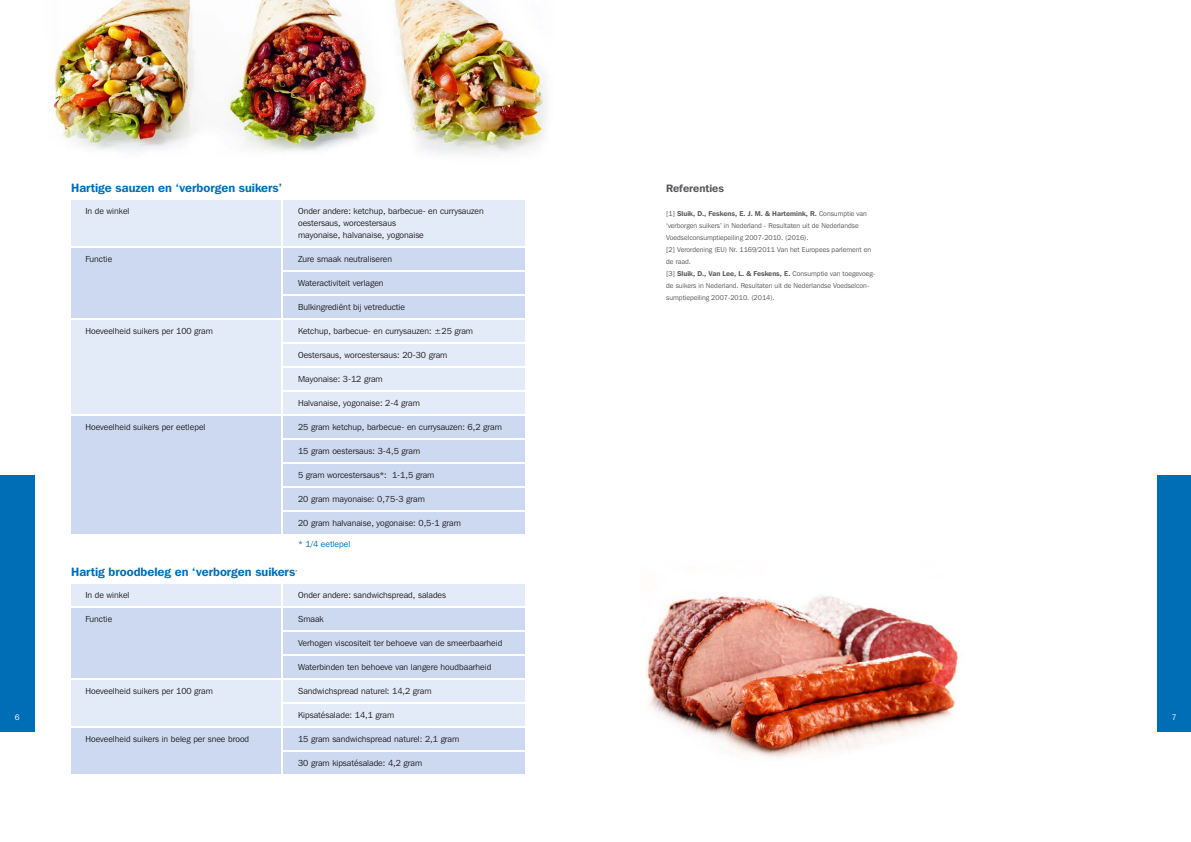
<style>
.page{position:relative;width:1191px;height:842px;background:#fff}
.page>*{position:absolute;margin:0;border:0;box-sizing:border-box;transform-origin:0 0}
.t1{font:600 12px "Franklin Gothic IT Cby BT";color:#006eb7}
.t2{font:600 10.7px "Franklin Gothic IT Cby BT";color:#57585a}
.t3{font:8.7px "Franklin Gothic IT Cby BT";color:#231f20}
.t4{font:8.7px "Franklin Gothic IT Cby BT";color:#006eb7}
.t5{font:8px "Franklin Gothic IT Cby BT";color:#fff}
.t6{font:7px/12px "Franklin Gothic IT Cby BT";color:#57585a}
.s1{font-weight:400;font-size:8.7px}
.s2{font-weight:600}
</style>
<div class="page">
<div style="left:0;top:475px;width:34px;height:256px;background:#006eb7"></div>
<div style="left:1157px;top:475px;width:34px;height:256px;background:#006eb7"></div>
<img style="left:646px;top:596px;width:313px;height:162px">
<img style="left:53px;top:0;width:494px;height:154px">
<div style="left:71px;top:618px;width:210px;height:60px;background:#ccd9f0"></div>
<div style="left:71px;top:258px;width:210px;height:60px;background:#ccd9f0"></div>
<div style="left:71px;top:330px;width:210px;height:84px;background:#e3ebf8"></div>
<div style="left:71px;top:201px;width:210px;height:45px;background:#e3ebf8"></div>
<div style="left:71px;top:681px;width:210px;height:45px;background:#e3ebf8"></div>
<div style="left:71px;top:417px;width:210px;height:45px;background:#ccd9f0"></div>
<div style="left:71px;top:729px;width:210px;height:45px;background:#ccd9f0"></div>
<div style="left:71px;top:456px;width:210px;height:78px;background:#ccd9f0"></div>
<div style="left:71px;top:585px;width:210px;height:21px;background:#e3ebf8"></div>
<div style="left:71px;top:609px;width:210px;height:21px;background:#ccd9f0"></div>
<div style="left:71px;top:249px;width:210px;height:21px;background:#ccd9f0"></div>
<div style="left:71px;top:321px;width:210px;height:21px;background:#e3ebf8"></div>
<div style="left:284px;top:585px;width:241px;height:21px;background:#e3ebf8"></div>
<div style="left:284px;top:201px;width:241px;height:45px;background:#e3ebf8"></div>
<div style="left:284px;top:609px;width:241px;height:21px;background:#ccd9f0"></div>
<div style="left:284px;top:249px;width:241px;height:21px;background:#ccd9f0"></div>
<div style="left:284px;top:321px;width:241px;height:21px;background:#e3ebf8"></div>
<div style="left:284px;top:681px;width:241px;height:21px;background:#e3ebf8"></div>
<div style="left:284px;top:417px;width:241px;height:21px;background:#ccd9f0"></div>
<div style="left:284px;top:705px;width:241px;height:21px;background:#e3ebf8"></div>
<div style="left:284px;top:441px;width:241px;height:21px;background:#ccd9f0"></div>
<div style="left:284px;top:633px;width:241px;height:21px;background:#ccd9f0"></div>
<div style="left:284px;top:273px;width:241px;height:21px;background:#ccd9f0"></div>
<div style="left:284px;top:345px;width:241px;height:21px;background:#e3ebf8"></div>
<div style="left:284px;top:657px;width:241px;height:21px;background:#ccd9f0"></div>
<div style="left:284px;top:297px;width:241px;height:21px;background:#ccd9f0"></div>
<div style="left:284px;top:369px;width:241px;height:21px;background:#e3ebf8"></div>
<div style="left:284px;top:393px;width:241px;height:21px;background:#e3ebf8"></div>
<div style="left:284px;top:729px;width:241px;height:21px;background:#ccd9f0"></div>
<div style="left:284px;top:489px;width:241px;height:21px;background:#ccd9f0"></div>
<div style="left:284px;top:753px;width:241px;height:21px;background:#ccd9f0"></div>
<div style="left:284px;top:513px;width:241px;height:21px;background:#ccd9f0"></div>
<div style="left:284px;top:465px;width:241px;height:21px;background:#ccd9f0"></div>
<p class="t1" style="left:71px;top:180px;width:212px">Hartige sauzen en ‘verborgen suikers’</p>
<p class="t3" style="left:85px;top:206px;width:46px">In de winkel</p>
<p class="t3" style="left:298px;top:206px;width:187px">Onder andere: ketchup, barbecue- en currysauzen</p>
<p class="t3" style="left:298px;top:218px;width:99px">oestersaus, worcestersaus</p>
<p class="t3" style="left:298px;top:230px;width:127px">mayonaise, halvanaise, yogonaise</p>
<p class="t3" style="left:85px;top:254px;width:28px">Functie</p>
<p class="t3" style="left:298px;top:254px;width:95px">Zure smaak neutraliseren</p>
<p class="t3" style="left:298px;top:278px;width:87px">Wateractiviteit verlagen</p>
<p class="t3" style="left:298px;top:302px;width:108px">Bulkingrediënt bij vetreductie</p>
<p class="t3" style="left:85px;top:326px;width:129px">Hoeveelheid suikers per 100 gram</p>
<p class="t3" style="left:298px;top:326px;width:177px">Ketchup, barbecue- en currysauzen: ±25 gram</p>
<p class="t3" style="left:298px;top:350px;width:151px">Oestersaus, worcestersaus: 20-30 gram</p>
<p class="t3" style="left:298px;top:374px;width:86px">Mayonaise: 3-12 gram</p>
<p class="t3" style="left:298px;top:398px;width:123px">Halvanaise, yogonaise: 2-4 gram</p>
<p class="t3" style="left:85px;top:422px;width:122px">Hoeveelheid suikers per eetlepel</p>
<p class="t3" style="left:298px;top:422px;width:205px">25 gram ketchup, barbecue- en currysauzen: 6,2 gram</p>
<p class="t3" style="left:298px;top:446px;width:124px">15 gram oestersaus: 3-4,5 gram</p>
<p class="t3" style="left:298px;top:470px;width:138px">5 gram worcestersaus*: 1-1,5 gram</p>
<p class="t3" style="left:298px;top:494px;width:128px">20 gram mayonaise: 0,75-3 gram</p>
<p class="t3" style="left:298px;top:518px;width:164px">20 gram halvanaise, yogonaise: 0,5-1 gram</p>
<p class="t4" style="left:298px;top:539px;width:53px">* 1/4 eetlepel</p>
<p class="t1" style="left:71px;top:564px;width:228px">Hartig broodbeleg en ‘verborgen suikers<span class="s1">’</span></p>
<p class="t3" style="left:85px;top:590px;width:46px">In de winkel</p>
<p class="t3" style="left:298px;top:590px;width:149px">Onder andere: sandwichspread, salades</p>
<p class="t3" style="left:85px;top:614px;width:28px">Functie</p>
<p class="t3" style="left:298px;top:614px;width:27px">Smaak</p>
<p class="t3" style="left:298px;top:638px;width:206px">Verhogen viscositeit ter behoeve van de smeerbaarheid</p>
<p class="t3" style="left:298px;top:662px;width:195px">Waterbinden ten behoeve van langere houdbaarheid</p>
<p class="t3" style="left:85px;top:686px;width:129px">Hoeveelheid suikers per 100 gram</p>
<p class="t3" style="left:298px;top:686px;width:135px">Sandwichspread naturel: 14,2 gram</p>
<p class="t2" style="left:666px;top:182px;width:59px">Referenties</p>
<p class="t6" style="left:666px;top:207px;width:202px">[1] <span class="s2">Sluik, D., Feskens, E. J. M. &amp; Hartemink, R.</span> Consumptie van ‘verborgen suikers’ in Nederland - Resultaten uit de Nederlandse<br>Voedselconsumptiepeiling 2007-2010. (2016).</p>
<p class="t6" style="left:666px;top:243px;width:206px">[2] Verordening (EU) Nr. 1169/2011 Van het Europees parlement en de raad.</p>
<p class="t6" style="left:666px;top:267px;width:211px">[3] <span class="s2">Sluik, D., Van Lee, L. &amp; Feskens, E.</span> Consumptie van toegevoeg&shy;de suikers in Nederland. Resultaten uit de Nederlandse Voedselcon&shy;sumptiepeiling 2007-2010. (2014).</p>
<p class="t3" style="left:298px;top:710px;width:98px">Kipsatésalade: 14,1 gram</p>
<p class="t5" style="left:15px;top:712px;width:6px">6</p>
<p class="t5" style="left:1171px;top:712px;width:6px">7</p>
<p class="t3" style="left:85px;top:734px;width:165px">Hoeveelheid suikers in beleg per snee brood</p>
<p class="t3" style="left:298px;top:734px;width:163px">15 gram sandwichspread naturel: 2,1 gram</p>
<p class="t3" style="left:298px;top:758px;width:126px">30 gram kipsatésalade: 4,2 gram</p>
</div>
